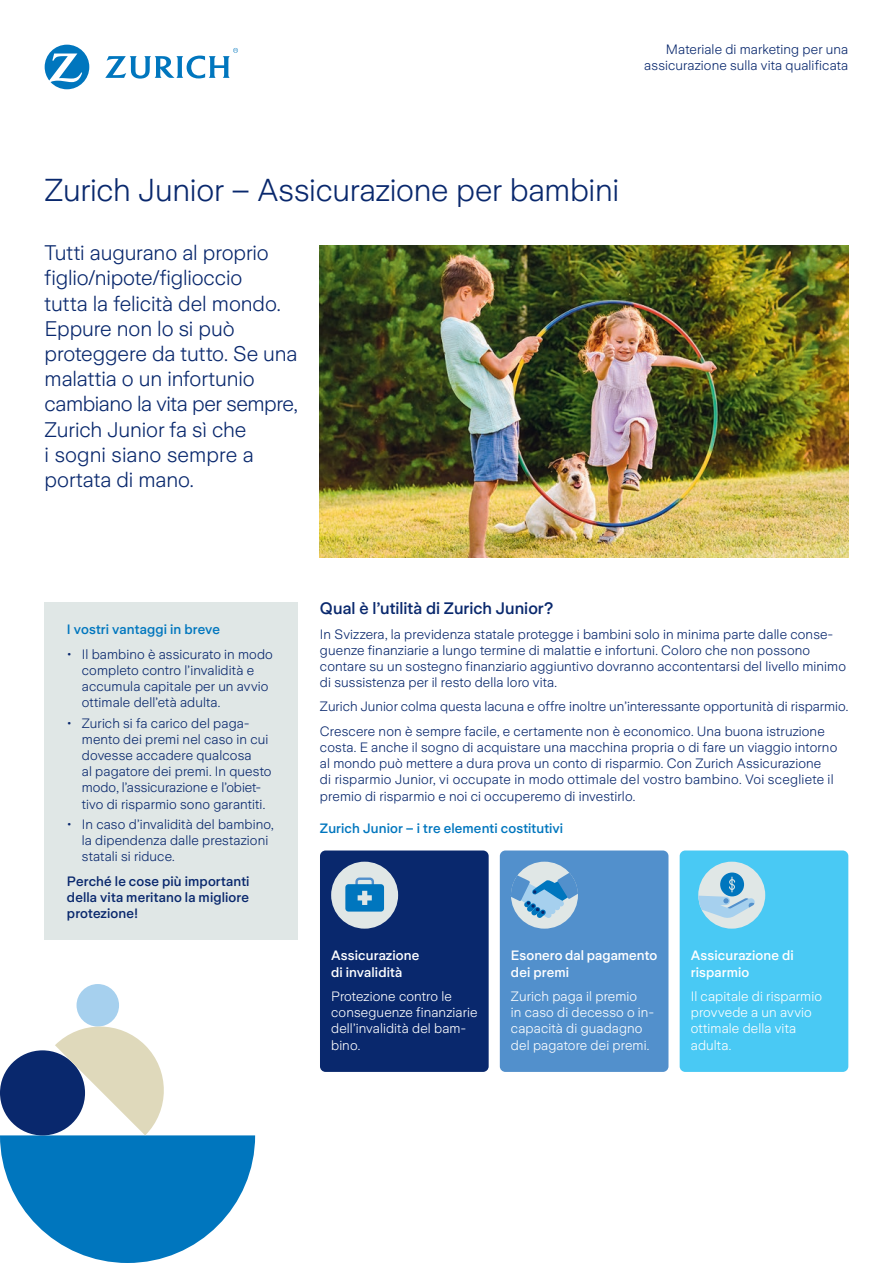
<style>
.page{position:relative;width:893px;height:1263px;background:#fff}
.page>*{position:absolute;margin:0;border:0;box-sizing:border-box;transform-origin:0 0}
.t1{font:300 31.5px "Zurich Sans";letter-spacing:-.01em;color:#09286d}
.t2{font:300 21px/25.2px "Zurich Sans";letter-spacing:-.005em;color:#09286d}
.t3{font:500 16.5px "Zurich Sans";color:#09286d}
.t4{font:300 13.5px/16.2px "Zurich Sans";letter-spacing:.01em;color:#09286d}
.t5{font:300 13.5px/16.2px "Zurich Sans";letter-spacing:.01em;color:#fff}
.t6{font:500 13.5px/16.2px "Zurich Sans";letter-spacing:.005em;color:#fff}
.t7{font:500 13.5px/16.2px "Zurich Sans";letter-spacing:.01em;color:#09286d;text-align:justify}
.t8{font:500 13.5px "Zurich Sans";letter-spacing:.01em;color:#0076be}
</style>
<div class="page">
<img style="left:320px;top:245px;width:528px;height:313px">
<div style="left:45px;top:603px;width:253px;height:337px;background:#e0e7e6"></div>
<div style="left:77px;top:984px;width:42px;height:42px;background:#a6d0ee;border-radius:50%"></div>
<svg style="left:0;top:1020px;width:255px;height:243px"></svg>
<div style="left:320px;top:850px;width:169px;height:222px;background:#09286d;border-radius:6px"></div>
<div style="left:500px;top:850px;width:168px;height:222px;background:#5290cc;border-radius:6px"></div>
<div style="left:680px;top:850px;width:168px;height:222px;background:#49c9f4;border-radius:6px"></div>
<div style="left:331px;top:862px;width:67px;height:67px;background:#e0e7e6;border-radius:50%"></div>
<svg style="left:355px;top:877px;width:19px;height:7px"></svg>
<div style="left:345px;top:884px;width:39px;height:27px;background:#0076be;border-radius:3px"></div>
<svg style="left:358px;top:891px;width:14px;height:14px"></svg>
<div style="left:511px;top:862px;width:67px;height:67px;background:#e0e7e6;border-radius:50%"></div>
<svg style="left:511px;top:873px;width:67px;height:45px"></svg>
<div style="left:698px;top:862px;width:67px;height:67px;background:#e0e7e6;border-radius:50%"></div>
<svg style="left:720px;top:872px;width:24px;height:24px"></svg>
<svg style="left:698px;top:877px;width:57px;height:41px"></svg>
<svg style="left:45px;top:45px;width:44px;height:44px"></svg>
<svg style="left:105px;top:48px;width:133px;height:31px"></svg>
<p class="t4" style="left:644px;top:42px;width:206px;text-align:right">Materiale di marketing per una assicurazione sulla vita qualificata</p>
<h1 class="t1" style="left:45px;top:173px;width:576px">Zurich Junior – Assicurazione per bambini</h1>
<p class="t2" style="left:45px;top:241px;width:255px">Tutti augurano al proprio figlio/nipote/figlioccio<br>tutta la felicità del mondo.<br>Eppure non lo si può proteggere da tutto. Se una malattia o un infortunio cambiano la vita per sempre,<br>Zurich Junior fa sì che<br>i sogni siano sempre a portata di mano.</p>
<p class="t8" style="left:67px;top:622px;width:154px">I vostri vantaggi in breve</p>
<p class="t4" style="left:82px;top:646px;width:193px;text-indent:-15px">• Il bambino è assicurato in modo completo contro l’invalidità e accumula capitale per un avvio ottimale dell’età adulta.</p>
<p class="t4" style="left:82px;top:715px;width:191px;text-indent:-15px">• Zurich si fa carico del paga&shy;mento dei premi nel caso in cui dovesse accadere qualcosa<br>al pagatore dei premi. In questo modo, l’assicurazione e l’obiet&shy;tivo di risparmio sono garantiti.</p>
<p class="t4" style="left:82px;top:816px;width:194px;text-indent:-15px">• In caso d’invalidità del bambino, la dipendenza dalle prestazioni statali si riduce.</p>
<p class="t7" style="left:67px;top:873px;width:184px">Perché le cose più importanti della vita meritano la migliore protezione!</p>
<p class="t3" style="left:320px;top:599px;width:235px">Qual è l’utilità di Zurich Junior?</p>
<p class="t4" style="left:320px;top:626px;width:528px">In Svizzera, la previdenza statale protegge i bambini solo in minima parte dalle conse&shy;guenze finanziarie a lungo termine di malattie e infortuni. Coloro che non possono contare su un sostegno finanziario aggiuntivo dovranno accontentarsi del livello minimo di sussistenza per il resto della loro vita.</p>
<p class="t4" style="left:320px;top:695px;width:530px;line-height:24.3px">Zurich Junior colma questa lacuna e offre inoltre un’interessante opportunità di risparmio.<br>Crescere non è sempre facile, e certamente non è economico. Una buona istruzione</p>
<p class="t4" style="left:320px;top:739px;width:519px">costa. E anche il sogno di acquistare una macchina propria o di fare un viaggio intorno al mondo può mettere a dura prova un conto di risparmio. Con Zurich Assicurazione<br>di risparmio Junior, vi occupate in modo ottimale del vostro bambino. Voi scegliete il premio di risparmio e noi ci occuperemo di investirlo.</p>
<p class="t8" style="left:320px;top:821px;width:245px">Zurich Junior – i tre elementi costitutivi</p>
<p class="t6" style="left:331px;top:948px;width:90px">Assicurazione di invalidità</p>
<p class="t5" style="left:331px;top:988px;width:148px">Protezione contro le conseguenze finanziarie dell’invalidità del bam&shy;bino.</p>
<p class="t6" style="left:511px;top:948px;width:148px">Esonero dal pagamento dei premi</p>
<p class="t5" style="left:511px;top:988px;width:144px">Zurich paga il premio<br>in caso di decesso o in&shy;capacità di guadagno del pagatore dei premi.</p>
<p class="t6" style="left:691px;top:948px;width:104px">Assicurazione di risparmio</p>
<p class="t5" style="left:691px;top:988px;width:133px">Il capitale di risparmio provvede a un avvio ottimale della vita adulta.</p>
</div>
